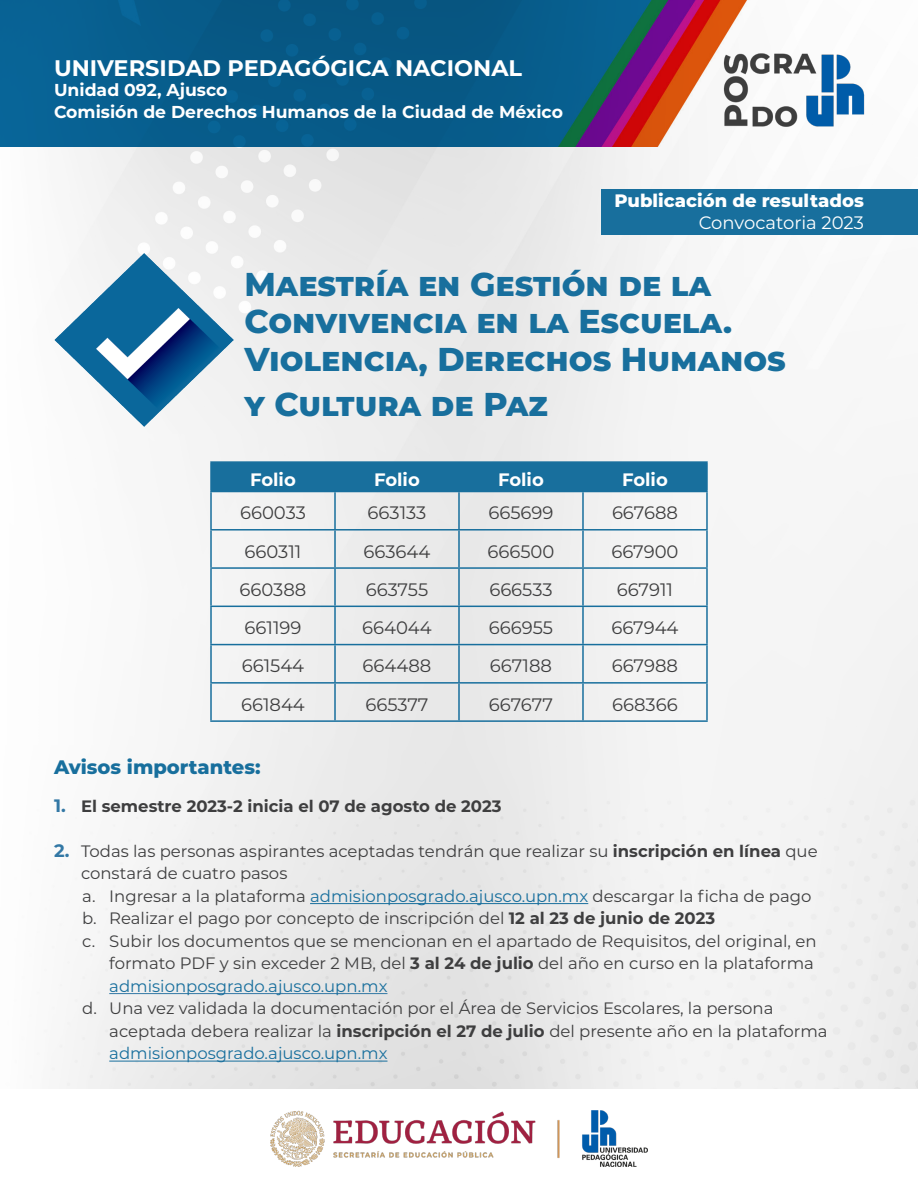
<style>
.page{position:relative;width:918px;height:1188px;background:#fff}
.page>*{position:absolute;margin:0;border:0;box-sizing:border-box;transform-origin:0 0}
.t1{font:800 33px/37.5px "Montserrat";color:#186f9d}
.t2{font:700 22.5px "Montserrat";color:#fff}
.t3{font:800 19.5px "Montserrat";color:#186f9d}
.t4{font:18px "Montserrat";color:#3e3e3f}
.t5{font:800 18px "Montserrat";color:#fff}
.t6{font:700 18px "Montserrat";color:#fff}
.t7{font:18px "Montserrat";letter-spacing:-.005em;color:#fff}
.t8{font:700 17.25px "Montserrat";color:#fff}
.t9{font:16.5px/22.5px "Montserrat";color:#3e3e3f}
.t10{font:700 16.5px "Montserrat";color:#3e3e3f}
.s1{font-size:18px;color:#3378a5}
.s2{font-weight:700;font-size:18px;color:#3378a5}
.s3{font-weight:700}
.s4{color:#186f9d}
</style>
<div class="page">
<img style="left:51px;top:147px;width:867px;height:942px">
<img style="left:0;top:0;width:748px;height:147px">
<img style="left:709px;top:23px;width:156px;height:124px">
<img style="left:271px;top:1111px;width:376px;height:56px">
<img style="left:54px;top:254px;width:180px;height:172px">
<div style="left:602px;top:190px;width:316px;height:45px;background:#186f9d"></div>
<div style="left:212px;top:463px;width:494px;height:28px;background:#186f9d"></div>
<hr style="left:210px;top:461px;width:125px;height:2px;background:#186f9d">
<hr style="left:210px;top:463px;width:2px;height:28px;background:#186f9d">
<hr style="left:335px;top:461px;width:124px;height:2px;background:#186f9d">
<hr style="left:334px;top:463px;width:2px;height:28px;background:#186f9d">
<hr style="left:459px;top:461px;width:124px;height:2px;background:#186f9d">
<hr style="left:458px;top:463px;width:2px;height:28px;background:#186f9d">
<hr style="left:583px;top:461px;width:125px;height:2px;background:#186f9d">
<hr style="left:582px;top:463px;width:2px;height:28px;background:#186f9d">
<hr style="left:706px;top:463px;width:2px;height:28px;background:#186f9d">
<hr style="left:210px;top:491px;width:125px;height:1px;background:#186f9d">
<hr style="left:210px;top:492px;width:2px;height:37px;background:#186f9d">
<hr style="left:335px;top:491px;width:124px;height:1px;background:#186f9d">
<hr style="left:334px;top:492px;width:2px;height:37px;background:#186f9d">
<hr style="left:459px;top:491px;width:124px;height:1px;background:#186f9d">
<hr style="left:458px;top:492px;width:2px;height:37px;background:#186f9d">
<hr style="left:583px;top:491px;width:125px;height:1px;background:#186f9d">
<hr style="left:582px;top:492px;width:2px;height:37px;background:#186f9d">
<hr style="left:706px;top:492px;width:2px;height:37px;background:#186f9d">
<hr style="left:210px;top:529px;width:125px;height:2px;background:#186f9d">
<hr style="left:210px;top:531px;width:2px;height:36px;background:#186f9d">
<hr style="left:335px;top:529px;width:124px;height:2px;background:#186f9d">
<hr style="left:334px;top:531px;width:2px;height:36px;background:#186f9d">
<hr style="left:459px;top:529px;width:124px;height:2px;background:#186f9d">
<hr style="left:458px;top:531px;width:2px;height:36px;background:#186f9d">
<hr style="left:583px;top:529px;width:125px;height:2px;background:#186f9d">
<hr style="left:582px;top:531px;width:2px;height:36px;background:#186f9d">
<hr style="left:706px;top:531px;width:2px;height:36px;background:#186f9d">
<hr style="left:210px;top:567px;width:125px;height:2px;background:#186f9d">
<hr style="left:210px;top:569px;width:2px;height:37px;background:#186f9d">
<hr style="left:335px;top:567px;width:124px;height:2px;background:#186f9d">
<hr style="left:334px;top:569px;width:2px;height:37px;background:#186f9d">
<hr style="left:459px;top:567px;width:124px;height:2px;background:#186f9d">
<hr style="left:458px;top:569px;width:2px;height:37px;background:#186f9d">
<hr style="left:583px;top:567px;width:125px;height:2px;background:#186f9d">
<hr style="left:582px;top:569px;width:2px;height:37px;background:#186f9d">
<hr style="left:706px;top:569px;width:2px;height:37px;background:#186f9d">
<hr style="left:210px;top:606px;width:125px;height:1px;background:#186f9d">
<hr style="left:210px;top:607px;width:2px;height:37px;background:#186f9d">
<hr style="left:335px;top:606px;width:124px;height:1px;background:#186f9d">
<hr style="left:334px;top:607px;width:2px;height:37px;background:#186f9d">
<hr style="left:459px;top:606px;width:124px;height:1px;background:#186f9d">
<hr style="left:458px;top:607px;width:2px;height:37px;background:#186f9d">
<hr style="left:583px;top:606px;width:125px;height:1px;background:#186f9d">
<hr style="left:582px;top:607px;width:2px;height:37px;background:#186f9d">
<hr style="left:706px;top:607px;width:2px;height:37px;background:#186f9d">
<hr style="left:210px;top:644px;width:125px;height:1px;background:#186f9d">
<hr style="left:210px;top:645px;width:2px;height:37px;background:#186f9d">
<hr style="left:335px;top:644px;width:124px;height:1px;background:#186f9d">
<hr style="left:334px;top:645px;width:2px;height:37px;background:#186f9d">
<hr style="left:459px;top:644px;width:124px;height:1px;background:#186f9d">
<hr style="left:458px;top:645px;width:2px;height:37px;background:#186f9d">
<hr style="left:583px;top:644px;width:125px;height:1px;background:#186f9d">
<hr style="left:582px;top:645px;width:2px;height:37px;background:#186f9d">
<hr style="left:706px;top:645px;width:2px;height:37px;background:#186f9d">
<hr style="left:210px;top:682px;width:125px;height:2px;background:#186f9d">
<hr style="left:210px;top:684px;width:2px;height:36px;background:#186f9d">
<hr style="left:335px;top:682px;width:124px;height:2px;background:#186f9d">
<hr style="left:334px;top:684px;width:2px;height:36px;background:#186f9d">
<hr style="left:459px;top:682px;width:124px;height:2px;background:#186f9d">
<hr style="left:458px;top:684px;width:2px;height:36px;background:#186f9d">
<hr style="left:583px;top:682px;width:125px;height:2px;background:#186f9d">
<hr style="left:582px;top:684px;width:2px;height:36px;background:#186f9d">
<hr style="left:706px;top:684px;width:2px;height:36px;background:#186f9d">
<hr style="left:210px;top:720px;width:125px;height:2px;background:#186f9d">
<hr style="left:335px;top:720px;width:124px;height:2px;background:#186f9d">
<hr style="left:459px;top:720px;width:124px;height:2px;background:#186f9d">
<hr style="left:583px;top:720px;width:125px;height:2px;background:#186f9d">
<hr style="left:310px;top:903px;width:278px;height:1px;background:#186f9d">
<hr style="left:109px;top:993px;width:278px;height:1px;background:#3378a5">
<hr style="left:109px;top:1061px;width:278px;height:1px;background:#186f9d">
<p class="t2" style="left:54px;top:52px;width:470px">UNIVERSIDAD PEDAGÓGICA NACIONAL</p>
<p class="t8" style="left:54px;top:78px;width:175px">Unidad 092, Ajusco</p>
<p class="t8" style="left:54px;top:100px;width:510px">Comisión de Derechos Humanos de la Ciudad de México</p>
<p class="t5" style="left:614px;top:188px;width:251px">Publicación de resultados</p>
<p class="t7" style="left:699px;top:210px;width:167px">Convocatoria 2023</p>
<p class="t1" style="left:244px;top:263px;width:543px">Maestría en Gestión de la<br>Convivencia en la Escuela.<br>Violencia, Derechos Humanos</p>
<p class="t1" style="left:244px;top:383px;width:305px">y Cultura de Paz</p>
<p class="t6" style="left:250px;top:466px;width:47px">Folio</p>
<p class="t6" style="left:374px;top:466px;width:47px">Folio</p>
<p class="t6" style="left:498px;top:466px;width:47px">Folio</p>
<p class="t6" style="left:622px;top:466px;width:47px">Folio</p>
<p class="t4" style="left:240px;top:501px;width:67px">660033</p>
<p class="t4" style="left:368px;top:501px;width:60px">663133</p>
<p class="t4" style="left:488px;top:501px;width:66px">665699</p>
<p class="t4" style="left:612px;top:501px;width:67px">667688</p>
<p class="t4" style="left:245px;top:539px;width:58px">660311</p>
<p class="t4" style="left:364px;top:539px;width:68px">663644</p>
<p class="t4" style="left:488px;top:539px;width:68px">666500</p>
<p class="t4" style="left:611px;top:539px;width:69px">667900</p>
<p class="t4" style="left:240px;top:577px;width:68px">660388</p>
<p class="t4" style="left:366px;top:577px;width:64px">663755</p>
<p class="t4" style="left:489px;top:577px;width:65px">666533</p>
<p class="t4" style="left:617px;top:577px;width:58px">667911</p>
<p class="t4" style="left:245px;top:615px;width:58px">661199</p>
<p class="t4" style="left:362px;top:615px;width:71px">664044</p>
<p class="t4" style="left:489px;top:615px;width:66px">666955</p>
<p class="t4" style="left:611px;top:615px;width:69px">667944</p>
<p class="t4" style="left:242px;top:654px;width:64px">661544</p>
<p class="t4" style="left:363px;top:654px;width:70px">664488</p>
<p class="t4" style="left:490px;top:654px;width:64px">667188</p>
<p class="t4" style="left:612px;top:654px;width:68px">667988</p>
<p class="t4" style="left:241px;top:692px;width:65px">661844</p>
<p class="t4" style="left:365px;top:692px;width:65px">665377</p>
<p class="t4" style="left:489px;top:692px;width:66px">667677</p>
<p class="t4" style="left:612px;top:692px;width:67px">668366</p>
<p class="t3" style="left:54px;top:753px;width:208px">Avisos importantes:</p>
<p class="t10" style="left:54px;top:794px;width:449px"><span class="s1">1.</span> El semestre 2023-2 inicia el 07 de agosto de 2023</p>
<p class="t9" style="left:81px;top:839px;width:738px;text-indent:-27px"><span class="s2">2.</span> Todas las personas aspirantes aceptadas tendrán que realizar su <span class="s3">inscripción en línea</span> que constará de cuatro pasos</p>
<p class="t9" style="left:82px;top:884px;width:731px">a. Ingresar a la plataforma <span class="s4">admisionposgrado.ajusco.upn.mx</span> descargar la ficha de pago</p>
<p class="t9" style="left:82px;top:907px;width:634px">b. Realizar el pago por concepto de inscripción del <span class="s3">12 al 23 de junio de 2023</span></p>
<p class="t9" style="left:109px;top:929px;width:709px;text-indent:-27px">c. Subir los documentos que se mencionan en el apartado de Requisitos, del original, en formato PDF y sin exceder 2 MB, del <span class="s3">3 al 24 de julio</span> del año en curso en la plataforma <span class="s4">admisionposgrado.ajusco.upn.mx</span></p>
<p class="t9" style="left:109px;top:997px;width:720px;text-indent:-27px">d. Una vez validada la documentación por el Área de Servicios Escolares, la persona aceptada debera realizar la <span class="s3">inscripción el 27 de julio</span> del presente año en la plataforma <span class="s4">admisionposgrado.ajusco.upn.mx</span></p>
</div>
